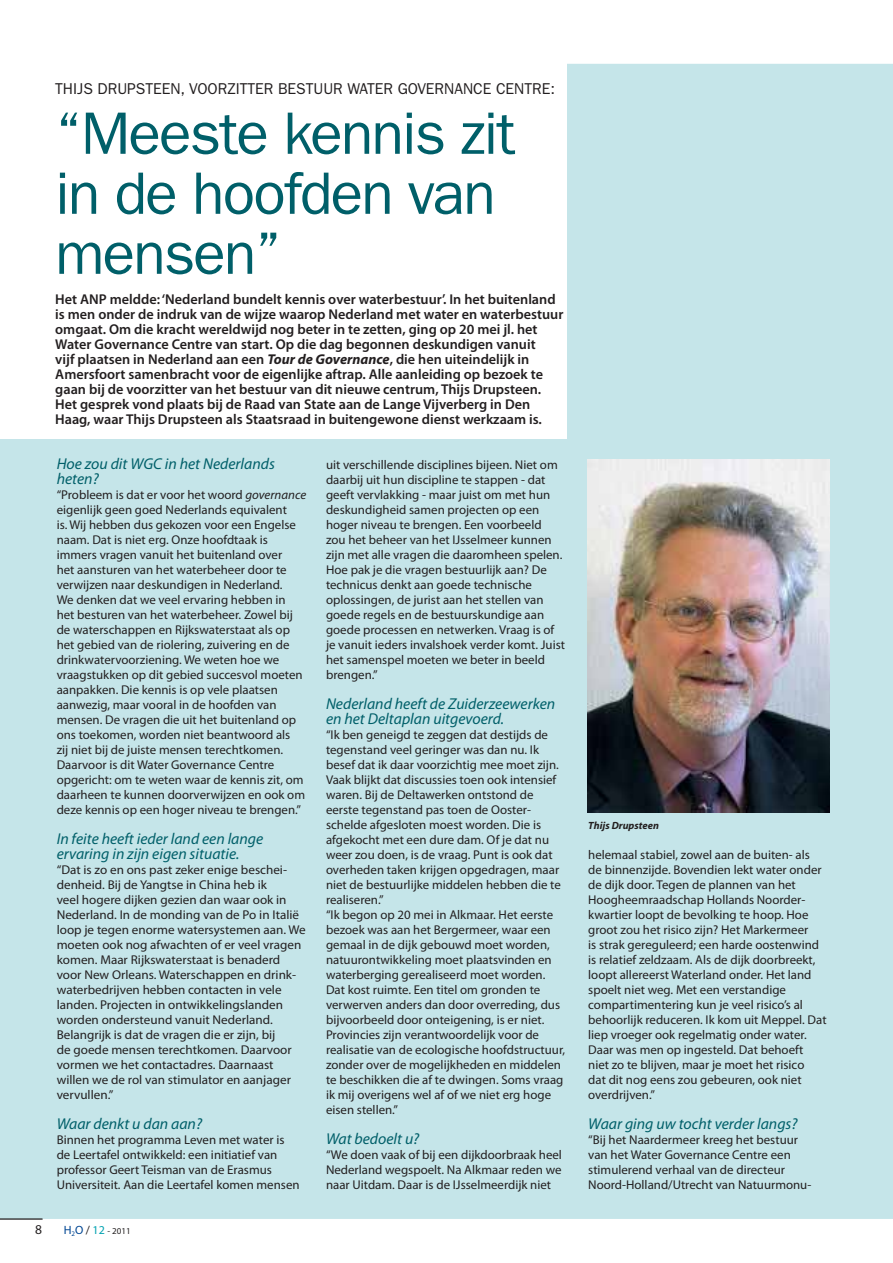
<style>
.page{position:relative;width:893px;height:1263px;background:#fff}
.page>*{position:absolute;margin:0;border:0;box-sizing:border-box;transform-origin:0 0}
.t1{font:60px/60px "ITC Franklin Gothic Std";letter-spacing:-.03em;color:#005f69}
.t2{font:italic 15.75px/15px "Myriad Pro";color:#005f69}
.t3{font:15.75px "ITC Franklin Gothic Std";color:#231f20}
.t4{font:600 14.25px/15px "Myriad Pro";color:#231f20}
.t5{font:13.5px "Myriad Pro";color:#231f20}
.t6{font:12.75px/15px "Myriad Pro";color:#231f20}
.t7{font:italic 700 10.5px "Myriad Pro";color:#231f20}
.t8{font:9px "Myriad Pro";color:#231f20}
.s1{font-weight:700;font-style:italic}
.s2{font-style:italic}
.s3{font-size:12px;color:#004693}
.s4{font-size:12px}
.s5{font-size:12px;color:#00a2b1}
</style>
<div class="page">
<div style="left:0;top:64px;width:892px;height:1155px;background:#c5e5e9"></div>
<hr style="left:892px;top:64px;width:1px;height:1155px;background:#c5e5e9">
<hr style="left:0;top:1219px;width:43px;height:1px;background:#231f20">
<div style="left:0;top:0;width:567px;height:439px;background:#fff"></div>
<img style="left:588px;top:460px;width:241px;height:352px">
<p class="t3" style="left:55px;top:83px;width:501px">THIJS DRUPSTEEN, VOORZITTER BESTUUR WATER GOVERNANCE CENTRE:</p>
<h1 class="t1" style="left:55px;top:110px;width:462px">“Meeste kennis zit in de hoofden van mensen”</h1>
<p class="t4" style="left:55px;top:293px;width:510px">Het ANP meldde: ‘Nederland bundelt kennis over waterbestuur’. In het buitenland is men onder de indruk van de wijze waarop Nederland met water en waterbestuur omgaat. Om die kracht wereldwijd nog beter in te zetten, ging op 20 mei jl. het Water Governance Centre van start. Op die dag begonnen deskundigen vanuit<br>vijf plaatsen in Nederland aan een <span class="s1">Tour de Governance</span>, die hen uiteindelijk in Amersfoort samenbracht voor de eigenlijke aftrap. Alle aanleiding op bezoek te gaan bij de voorzitter van het bestuur van dit nieuwe centrum, Thijs Drupsteen.<br>Het gesprek vond plaats bij de Raad van State aan de Lange Vijverberg in Den Haag, waar Thijs Drupsteen als Staatsraad in buitengewone dienst werkzaam is.</p>
<p class="t2" style="left:57px;top:458px;width:220px">Hoe zou dit WGC in het Nederlands heten?</p>
<p class="t6" style="left:57px;top:488px;width:251px">“Probleem is dat er voor het woord <span class="s2">governance </span>eigenlijk geen goed Nederlands equivalent<br>is. Wij hebben dus gekozen voor een Engelse naam. Dat is niet erg. Onze hoofdtaak is immers vragen vanuit het buitenland over<br>het aansturen van het waterbeheer door te verwijzen naar deskundigen in Nederland.<br>We denken dat we veel ervaring hebben in het besturen van het waterbeheer. Zowel bij de waterschappen en Rijkswaterstaat als op het gebied van de riolering, zuivering en de drinkwatervoorziening. We weten hoe we vraagstukken op dit gebied succesvol moeten aanpakken. Die kennis is op vele plaatsen aanwezig, maar vooral in de hoofden van mensen. De vragen die uit het buitenland op ons toekomen, worden niet beantwoord als<br>zij niet bij de juiste mensen terechtkomen.<br>Daarvoor is dit Water Governance Centre opgericht: om te weten waar de kennis zit, om daarheen te kunnen doorverwijzen en ook om deze kennis op een hoger niveau te brengen.”</p>
<p class="t2" style="left:57px;top:833px;width:208px">In feite heeft ieder land een lange ervaring in zijn eigen situatie.</p>
<p class="t6" style="left:57px;top:863px;width:251px">“Dat is zo en ons past zeker enige beschei&shy;denheid. Bij de Yangtse in China heb ik<br>veel hogere dijken gezien dan waar ook in Nederland. In de monding van de Po in Italië loop je tegen enorme watersystemen aan. We moeten ook nog afwachten of er veel vragen komen. Maar Rijkswaterstaat is benaderd voor New Orleans. Waterschappen en drink&shy;waterbedrijven hebben contacten in vele landen. Projecten in ontwikkelingslanden worden ondersteund vanuit Nederland.<br>Belangrijk is dat de vragen die er zijn, bij<br>de goede mensen terechtkomen. Daarvoor vormen we het contactadres. Daarnaast willen we de rol van stimulator en aanjager vervullen.”</p>
<p class="t2" style="left:57px;top:1118px;width:147px">Waar denkt u dan aan?</p>
<p class="t6" style="left:57px;top:1133px;width:244px">Binnen het programma Leven met water is de Leertafel ontwikkeld: een initiatief van professor Geert Teisman van de Erasmus Universiteit. Aan die Leertafel komen mensen</p>
<p class="t6" style="left:326px;top:458px;width:241px">uit verschillende disciplines bijeen. Niet om daarbij uit hun discipline te stappen - dat geeft vervlakking - maar juist om met hun deskundigheid samen projecten op een hoger niveau te brengen. Een voorbeeld<br>zou het beheer van het IJsselmeer kunnen zijn met alle vragen die daaromheen spelen.<br>Hoe pak je die vragen bestuurlijk aan? De technicus denkt aan goede technische oplossingen, de jurist aan het stellen van goede regels en de bestuurskundige aan goede processen en netwerken. Vraag is of je vanuit ieders invalshoek verder komt. Juist het samenspel moeten we beter in beeld brengen.”</p>
<p class="t2" style="left:326px;top:698px;width:231px">Nederland heeft de Zuiderzeewerken en het Deltaplan uitgevoerd.</p>
<p class="t6" style="left:326px;top:728px;width:241px">“Ik ben geneigd te zeggen dat destijds de tegenstand veel geringer was dan nu. Ik besef dat ik daar voorzichtig mee moet zijn.<br>Vaak blijkt dat discussies toen ook intensief waren. Bij de Deltawerken ontstond de eerste tegenstand pas toen de Ooster&shy;schelde afgesloten moest worden. Die is afgekocht met een dure dam. Of je dat nu weer zou doen, is de vraag. Punt is ook dat overheden taken krijgen opgedragen, maar niet de bestuurlijke middelen hebben die te realiseren.”<br>“Ik begon op 20 mei in Alkmaar. Het eerste bezoek was aan het Bergermeer, waar een gemaal in de dijk gebouwd moet worden, natuurontwikkeling moet plaatsvinden en waterberging gerealiseerd moet worden.<br>Dat kost ruimte. Een titel om gronden te verwerven anders dan door overreding, dus bijvoorbeeld door onteigening, is er niet.<br>Provincies zijn verantwoordelijk voor de realisatie van de ecologische hoofdstructuur, zonder over de mogelijkheden en middelen te beschikken die af te dwingen. Soms vraag ik mij overigens wel af of we niet erg hoge eisen stellen.”</p>
<p class="t2" style="left:326px;top:1133px;width:95px">Wat bedoelt u?</p>
<p class="t6" style="left:326px;top:1148px;width:237px;text-align:justify">“We doen vaak of bij een dijkdoorbraak heel Nederland wegspoelt. Na Alkmaar reden we naar Uitdam. Daar is de IJsselmeerdijk niet</p>
<p class="t5" style="left:35px;top:1224px;width:8px">8</p>
<p class="t8" style="left:64px;top:1227px;width:68px"><span class="s3">H</span><sub>2</sub><span class="s3">O</span> <span class="s4">/</span> <span class="s5">12</span> - 2011</p>
<p class="t7" style="left:588px;top:821px;width:72px">Thijs Drupsteen</p>
<p class="t6" style="left:588px;top:848px;width:240px">helemaal stabiel, zowel aan de buiten- als de binnenzijde. Bovendien lekt water onder de dijk door. Tegen de plannen van het Hoogheemraadschap Hollands Noorder&shy;kwartier loopt de bevolking te hoop. Hoe groot zou het risico zijn? Het Markermeer<br>is strak gereguleerd; een harde oostenwind is relatief zeldzaam. Als de dijk doorbreekt, loopt allereerst Waterland onder. Het land spoelt niet weg. Met een verstandige compartimentering kun je veel risico’s al behoorlijk reduceren. Ik kom uit Meppel. Dat liep vroeger ook regelmatig onder water.<br>Daar was men op ingesteld. Dat behoeft niet zo te blijven, maar je moet het risico<br>dat dit nog eens zou gebeuren, ook niet overdrijven.”</p>
<p class="t2" style="left:588px;top:1118px;width:211px">Waar ging uw tocht verder langs?</p>
<p class="t6" style="left:588px;top:1133px;width:225px">“Bij het Naardermeer kreeg het bestuur van het Water Governance Centre een stimulerend verhaal van de directeur Noord-Holland/Utrecht van Natuurmonu-</p>
</div>
